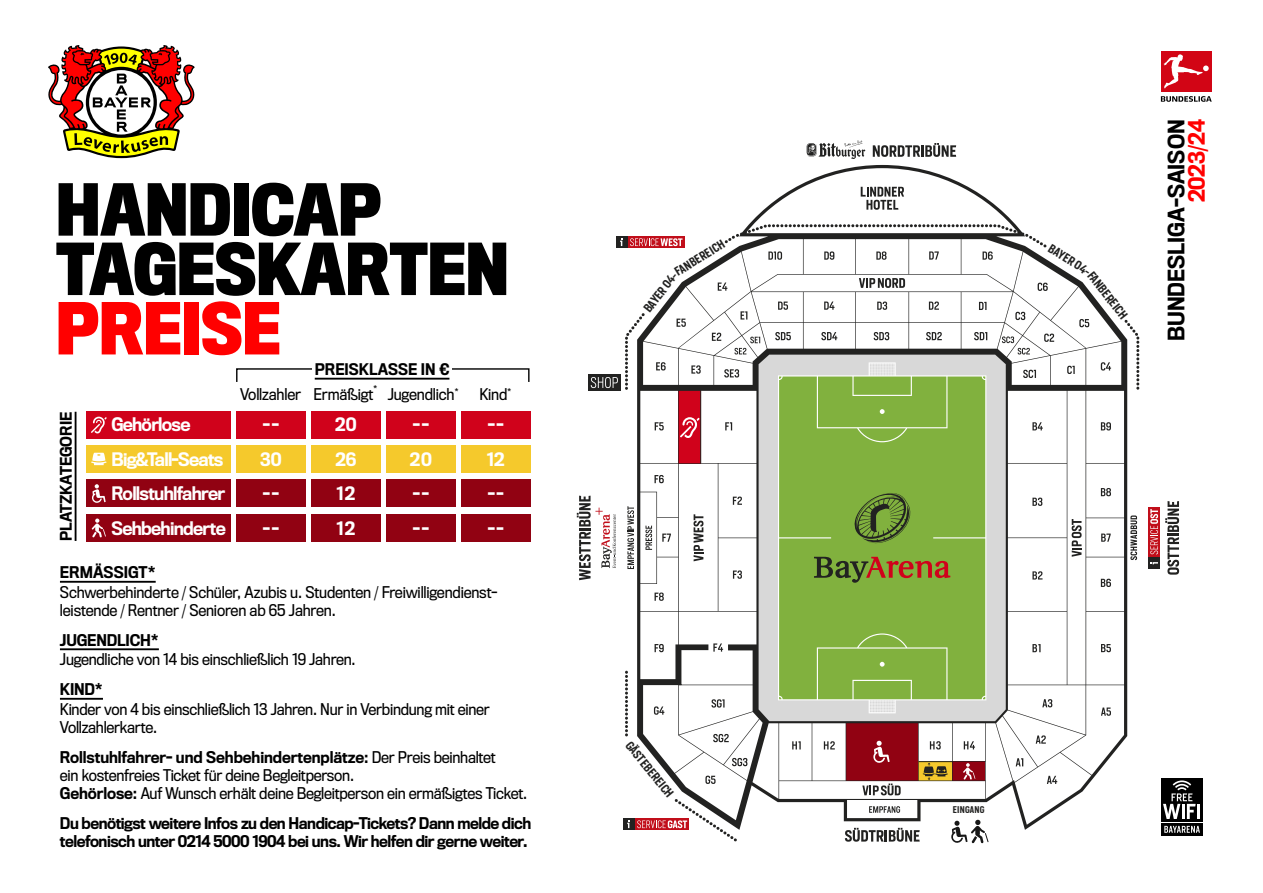
<style>
.page{position:relative;width:1263px;height:893px;background:#fff}
.page>*{position:absolute;margin:0;border:0;box-sizing:border-box;transform-origin:0 0}
.t1{font:700 66px/59.4px "Titling Gothic FB Cond";color:#000}
.t2{font:700 66px "Titling Gothic FB Cond";color:#f00}
.t3{font:500 21px "Titling Gothic FB Narrow";color:#000}
.t4{font:500 21px "Titling Gothic FB Narrow";color:#f00}
.t5{font:500 17.25px/34.5px "Titling Gothic FB Narrow";letter-spacing:-.04em;color:#fff}
.t6{font:15px/18px "Titling Gothic FB Narrow";letter-spacing:-.015em;color:#000}
.t7{font:500 15px/18px "Titling Gothic FB Narrow";letter-spacing:-.03em;color:#000}
.t8{font:500 15px "Titling Gothic FB Narrow";letter-spacing:-.01em;color:#000}
.t9{font:500 15px "Titling Gothic FB Narrow";color:#000}
.t10{font:500 14.85px "Titling Gothic FB Narrow";color:#000}
.t11{font:600 11.55px "Heron Sans Cond";color:#222221}
.t12{font:600 9px "Heron Sans Cond";letter-spacing:.025em;color:#222221}
.t13{font:8.7px "Titling Gothic FB Narrow";color:#000}
.s1{font-weight:500}
</style>
<div class="page">
<svg style="left:48px;top:45px;width:147px;height:114px"></svg>
<div style="left:236px;top:479px;width:69px;height:28px;background:#910212"></div>
<div style="left:311px;top:479px;width:69px;height:28px;background:#910212"></div>
<div style="left:386px;top:479px;width:70px;height:28px;background:#910212"></div>
<div style="left:461px;top:479px;width:69px;height:28px;background:#910212"></div>
<div style="left:236px;top:514px;width:69px;height:28px;background:#910212"></div>
<div style="left:311px;top:514px;width:69px;height:28px;background:#910212"></div>
<div style="left:386px;top:514px;width:70px;height:28px;background:#910212"></div>
<div style="left:461px;top:514px;width:69px;height:28px;background:#910212"></div>
<div style="left:236px;top:411px;width:69px;height:28px;background:#d0021b"></div>
<div style="left:311px;top:411px;width:69px;height:28px;background:#d0021b"></div>
<div style="left:386px;top:411px;width:70px;height:28px;background:#d0021b"></div>
<div style="left:461px;top:411px;width:69px;height:28px;background:#d0021b"></div>
<div style="left:236px;top:445px;width:69px;height:28px;background:#f5c92c"></div>
<div style="left:311px;top:445px;width:69px;height:28px;background:#f5c92c"></div>
<div style="left:386px;top:445px;width:70px;height:28px;background:#f5c92c"></div>
<div style="left:461px;top:445px;width:69px;height:28px;background:#f5c92c"></div>
<hr style="left:75px;top:412px;width:2px;height:129px;background:#000">
<div style="left:86px;top:479px;width:144px;height:28px;background:#910212"></div>
<div style="left:86px;top:514px;width:144px;height:28px;background:#910212"></div>
<div style="left:86px;top:411px;width:144px;height:28px;background:#d0021b"></div>
<div style="left:86px;top:445px;width:144px;height:28px;background:#f5c92c"></div>
<div style="left:1161px;top:778px;width:42px;height:44px;background:#000"></div>
<svg style="left:1163px;top:780px;width:37px;height:39px"></svg>
<div style="left:1161px;top:823px;width:42px;height:12px;background:#000"></div>
<svg style="left:1164px;top:826px;width:36px;height:7px"></svg>
<hr style="left:60px;top:581px;width:96px;height:2px;background:#000">
<hr style="left:60px;top:648px;width:99px;height:2px;background:#000">
<hr style="left:60px;top:698px;width:43px;height:2px;background:#000">
<svg style="left:91px;top:417px;width:16px;height:16px"></svg>
<svg style="left:92px;top:484px;width:14px;height:19px"></svg>
<svg style="left:92px;top:518px;width:14px;height:19px"></svg>
<svg style="left:91px;top:453px;width:16px;height:12px"></svg>
<svg style="left:236px;top:368px;width:95px;height:14px"></svg>
<svg style="left:440px;top:368px;width:90px;height:14px"></svg>
<div style="left:312px;top:363px;width:140px;height:13px;background:#fff"></div>
<hr style="left:315px;top:378px;width:134px;height:2px;background:#000">
<svg style="left:951px;top:830px;width:37px;height:13px"></svg>
<div style="left:628px;top:236px;width:56px;height:12px;background:#c10e1a"></div>
<svg style="left:630px;top:238px;width:7px;height:8px"></svg>
<div style="left:616px;top:236px;width:11px;height:12px;background:#222221"></div>
<svg style="left:620px;top:238px;width:2px;height:8px"></svg>
<div style="left:635px;top:819px;width:54px;height:11px;background:#c10e1a"></div>
<svg style="left:623px;top:819px;width:11px;height:11px"></svg>
<div style="left:1148px;top:507px;width:12px;height:49px;background:#c10e1a"></div>
<svg style="left:1150px;top:509px;width:8px;height:45px"></svg>
<div style="left:1148px;top:557px;width:12px;height:12px;background:#222221"></div>
<svg style="left:1150px;top:562px;width:8px;height:2px"></svg>
<div style="left:588px;top:374px;width:33px;height:17px;background:#222221"></div>
<svg style="left:591px;top:377px;width:27px;height:11px"></svg>
<svg style="left:720px;top:830px;width:17px;height:12px"></svg>
<svg style="left:625px;top:320px;width:12px;height:70px"></svg>
<svg style="left:625px;top:671px;width:3px;height:65px"></svg>
<svg style="left:1127px;top:320px;width:12px;height:70px"></svg>
<svg style="left:1165px;top:501px;width:14px;height:74px"></svg>
<svg style="left:577px;top:496px;width:39px;height:84px"></svg>
<svg style="left:627px;top:506px;width:7px;height:63px"></svg>
<svg style="left:1130px;top:515px;width:7px;height:45px"></svg>
<svg style="left:845px;top:830px;width:75px;height:12px"></svg>
<svg style="left:873px;top:143px;width:83px;height:14px"></svg>
<svg style="left:807px;top:140px;width:58px;height:19px"></svg>
<svg style="left:637px;top:165px;width:490px;height:665px"></svg>
<svg style="left:922px;top:763px;width:26px;height:17px"></svg>
<hr style="left:919px;top:761px;width:33px;height:1px;background:#212220">
<hr style="left:700px;top:390px;width:1px;height:73px;background:#212220">
<div style="left:1161px;top:51px;width:50px;height:41px;background:#d20515"></div>
<svg style="left:1163px;top:54px;width:46px;height:35px"></svg>
<svg style="left:1161px;top:96px;width:51px;height:6px"></svg>
<h1 class="t1" style="left:56px;top:182px;width:454px">HANDICAP<br>TAGESKARTEN</h1>
<h1 class="t2" style="left:56px;top:291px;width:226px">PREISE</h1>
<p class="t10" style="left:315px;top:361px;width:136px">PREISKLASSE IN €</p>
<p class="t13" style="left:373px;top:383px;width:6px">*</p>
<p class="t6" style="left:240px;top:385px;width:135px">Vollzahler Ermäßigt</p>
<p class="t6" style="left:388px;top:385px;width:73px">Jugendlich<sup>*</sup></p>
<p class="t6" style="left:479px;top:385px;width:34px">Kind<sup>*</sup></p>
<p class="t10" style="left:58px;top:541px;width:131px;rotate:-90deg">PLATZKATEGORIE</p>
<p class="t5" style="left:111px;top:408px;width:116px">Gehörlose<br>Big&amp;Tall-Seats<br>Rollstuhlfahrer<br>Sehbehinderte</p>
<p class="t9" style="left:60px;top:564px;width:97px">ERMÄSSIGT*</p>
<p class="t6" style="left:60px;top:583px;width:439px">Schwerbehinderte / Schüler, Azubis u. Studenten / Freiwilligendienst&shy;leistende / Rentner / Senioren ab 65 Jahren.</p>
<p class="t8" style="left:60px;top:631px;width:100px">JUGENDLICH*</p>
<p class="t6" style="left:60px;top:651px;width:297px">Jugendliche von 14 bis einschließlich 19 Jahren.</p>
<p class="t7" style="left:60px;top:681px;width:45px">KIND*</p>
<p class="t6" style="left:60px;top:700px;width:431px">Kinder von 4 bis einschließlich 13 Jahren. Nur in Verbindung mit einer<br>Vollzahlerkarte.</p>
<p class="t6" style="left:60px;top:748px;width:469px"><span class="s1">Rollstuhlfahrer- und Sehbehindertenplätze:</span> Der Preis beinhaltet<br>ein kostenfreies Ticket für deine Begleitperson.<br><span class="s1">Gehörlose:</span> Auf Wunsch erhält deine Begleitperson ein ermäßigtes Ticket.</p>
<p class="t7" style="left:60px;top:814px;width:473px">Du benötigst weitere Infos zu den Handicap-Tickets? Dann melde dich telefonisch unter 0214 5000 1904 bei uns. Wir helfen dir gerne weiter.</p>
<p class="t5" style="left:260px;top:408px;width:23px">--<br>30 -- --</p>
<p class="t5" style="left:335px;top:408px;width:23px;text-align:justify">20<br>26<br>12<br>12</p>
<p class="t5" style="left:410px;top:408px;width:24px">--<br>20 -- --</p>
<p class="t5" style="left:487px;top:408px;width:19px;text-align:justify">-- 12 -- --</p>
<p class="t11" style="left:672px;top:266px;width:58px;rotate:-32deg">FANBEREICH</p>
<p class="t11" style="left:1053px;top:241px;width:49px;rotate:32deg">BAYER 04-</p>
<p class="t11" style="left:1096px;top:268px;width:58px;rotate:52deg">FANBEREICH</p>
<p class="t11" style="left:640px;top:306px;width:49px;rotate:-52deg">BAYER 04-</p>
<h2 class="t3" style="left:1164px;top:341px;width:223px;rotate:-90deg">BUNDESLIGA-SAISON</h2>
<h2 class="t4" style="left:1184px;top:202px;width:84px;rotate:-90deg">2023/24</h2>
<p class="t11" style="left:634px;top:738px;width:69px;rotate:51deg">GÄSTEBEREICH</p>
<p class="t12" style="left:953px;top:804px;width:33px">EINGANG</p>
</div>
